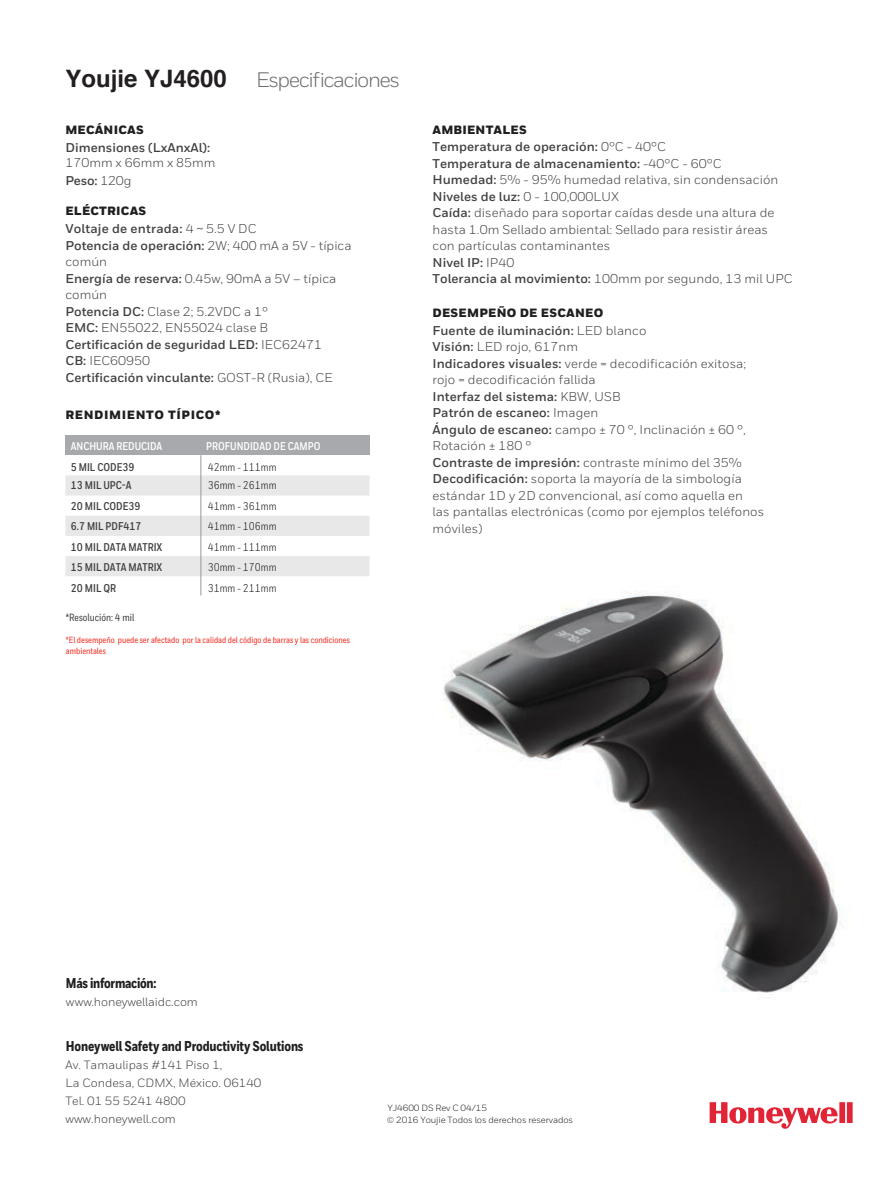
<style>
.page{position:relative;width:893px;height:1191px;background:#fff}
.page>*{position:absolute;margin:0;border:0;box-sizing:border-box;transform-origin:0 0}
.t1{font:21px "Honeywell Sans";letter-spacing:-.07em;color:#6d6e71}
.t2{font:800 14.25px "Honeywell Cond";letter-spacing:-.01em;color:#211e1e}
.t3{font:12.75px/16.5px "Honeywell Sans";letter-spacing:.005em;color:#414042}
.t4{font:700 12.75px "Honeywell Sans";color:#414042}
.t5{font:12px/18px "Honeywell Sans";color:#414042}
.t6{font:900 12px "Honeywell Sans";letter-spacing:.02em;color:#211e1e}
.t7{font:900 12px "Honeywell Sans";letter-spacing:.05em;color:#211e1e}
.t8{font:700 11.25px/21px "Honeywell Cond";color:#414042}
.t9{font:11.25px/21px "Honeywell Cond";color:#111416}
.t10{font:700 11.25px "Honeywell Cond";color:#fff}
.t11{font:500 10.5px "Honeywell Cond";color:#414042}
.t12{font:500 9px/10.8px "Honeywell Cond";color:#ef3124}
.t13{font:9px/12px "Honeywell Sans";letter-spacing:-.01em;color:#211e1e}
.s1{font-family:"Helvetica";font-weight:700;font-size:24px;color:#231f20}
.s2{font-weight:700}
</style>
<div class="page">
<svg style="left:710px;top:1102px;width:143px;height:27px"></svg>
<div style="left:65px;top:436px;width:304px;height:19px;background:#a7a9ac"></div>
<svg style="left:65px;top:475px;width:304px;height:101px"></svg>
<hr style="left:201px;top:455px;width:1px;height:140px;background:#949699">
<img style="left:821px;top:862px;width:22px;height:101px">
<img style="left:442px;top:593px;width:379px;height:400px">
<h1 class="t1" style="left:65px;top:67px;width:336px"><span class="s1">Youjie YJ4600</span> Especificaciones</h1>
<p class="t6" style="left:65px;top:123px;width:80px">MECÁNICAS</p>
<p class="t3" style="left:65px;top:154px;width:152px;line-height:17.7px">170mm x 66mm x 85mm<br><span class="s2">Peso:</span> 120g</p>
<p class="t6" style="left:65px;top:204px;width:82px">ELÉCTRICAS</p>
<p class="t3" style="left:65px;top:220px;width:288px"><span class="s2">Voltaje de entrada:</span> 4 ~ 5.5 V DC<br><span class="s2">Potencia de operación:</span> 2W; 400 mA a 5V - típica común<br><span class="s2">Energía de reserva:</span> 0.45w, 90mA a 5V – típica común<br><span class="s2">Potencia DC:</span> Clase 2; 5.2VDC a 1°<br><span class="s2">EMC:</span> EN55022, EN55024 clase B<br><span class="s2">Certificación de seguridad LED:</span> IEC62471<br><span class="s2">CB:</span> IEC60950<br><span class="s2">Certificación vinculante:</span> GOST-R (Rusia), CE</p>
<p class="t7" style="left:65px;top:408px;width:157px">RENDIMIENTO TÍPICO*</p>
<p class="t4" style="left:65px;top:140px;width:146px">Dimensiones (LxAnxAl):</p>
<p class="t10" style="left:71px;top:439px;width:93px">ANCHURA REDUCIDA</p>
<p class="t10" style="left:206px;top:439px;width:116px">PROFUNDIDAD DE CAMPO</p>
<p class="t8" style="left:71px;top:457px;width:65px">5 MIL CODE39</p>
<p class="t8" style="left:71px;top:475px;width:62px">13 MIL UPC-A</p>
<p class="t9" style="left:208px;top:457px;width:70px">42mm - 111mm</p>
<p class="t9" style="left:208px;top:474px;width:70px">36mm - 261mm</p>
<p class="t8" style="left:71px;top:496px;width:71px">20 MIL CODE39</p>
<p class="t9" style="left:208px;top:495px;width:70px">41mm - 361mm</p>
<p class="t8" style="left:71px;top:516px;width:72px">6.7 MIL PDF417</p>
<p class="t9" style="left:208px;top:515px;width:70px">41mm - 106mm</p>
<p class="t8" style="left:71px;top:536px;width:93px">10 MIL DATA MATRIX</p>
<p class="t9" style="left:208px;top:536px;width:70px">41mm - 111mm</p>
<p class="t8" style="left:71px;top:556px;width:93px">15 MIL DATA MATRIX<br>20 MIL QR</p>
<p class="t9" style="left:208px;top:556px;width:70px">30mm - 170mm<br>31mm - 211mm</p>
<p class="t11" style="left:66px;top:611px;width:70px">*Resolución: 4 mil</p>
<p class="t12" style="left:66px;top:635px;width:285px">*El desempeño puede ser afectado por la calidad del código de barras y las condiciones ambientales</p>
<p class="t6" style="left:432px;top:122px;width:96px">AMBIENTALES</p>
<p class="t3" style="left:432px;top:139px;width:362px"><span class="s2">Temperatura de operación:</span> 0°C - 40°C<br><span class="s2">Temperatura de almacenamiento:</span> -40°C - 60°C<br><span class="s2">Humedad:</span> 5% - 95% humedad relativa, sin condensación <span class="s2">Niveles de luz:</span> 0 - 100,000LUX<br><span class="s2">Caída:</span> diseñado para soportar caídas desde una altura de hasta 1.0m Sellado ambiental: Sellado para resistir áreas con partículas contaminantes<br><span class="s2">Nivel IP:</span> IP40<br><span class="s2">Tolerancia al movimiento:</span> 100mm por segundo, 13 mil UPC</p>
<p class="t6" style="left:432px;top:305px;width:172px">DESEMPEÑO DE ESCANEO</p>
<p class="t3" style="left:432px;top:322px;width:333px"><span class="s2">Fuente de iluminación:</span> LED blanco<br><span class="s2">Visión:</span> LED rojo, 617nm<br><span class="s2">Indicadores visuales:</span> verde = decodificación exitosa; rojo = decodificación fallida<br><span class="s2">Interfaz del sistema:</span> KBW, USB<br><span class="s2">Patrón de escaneo:</span> Imagen<br><span class="s2">Ángulo de escaneo:</span> campo ± 70 °, Inclinación ± 60 °, Rotación ± 180 °<br><span class="s2">Contraste de impresión:</span> contraste mínimo del 35% <span class="s2">Decodificación:</span> soporta la mayoría de la simbología estándar 1D y 2D convencional, así como aquella en<br>las pantallas electrónicas (como por ejemplos teléfonos móviles)</p>
<p class="t2" style="left:66px;top:974px;width:92px">Más información:</p>
<p class="t5" style="left:66px;top:992px;width:133px">www.honeywellaidc.com</p>
<p class="t2" style="left:66px;top:1037px;width:239px">Honeywell Safety and Productivity Solutions</p>
<p class="t5" style="left:65px;top:1055px;width:197px">Av. Tamaulipas #141 Piso 1,<br>La Condesa, CDMX, México. 06140<br>Tel. 01 55 5241 4800 www.honeywell.com</p>
<p class="t13" style="left:387px;top:1101px;width:188px">YJ4600 DS Rev C 04/15<br>© 2016 Youjie Todos los derechos reservados</p>
</div>
